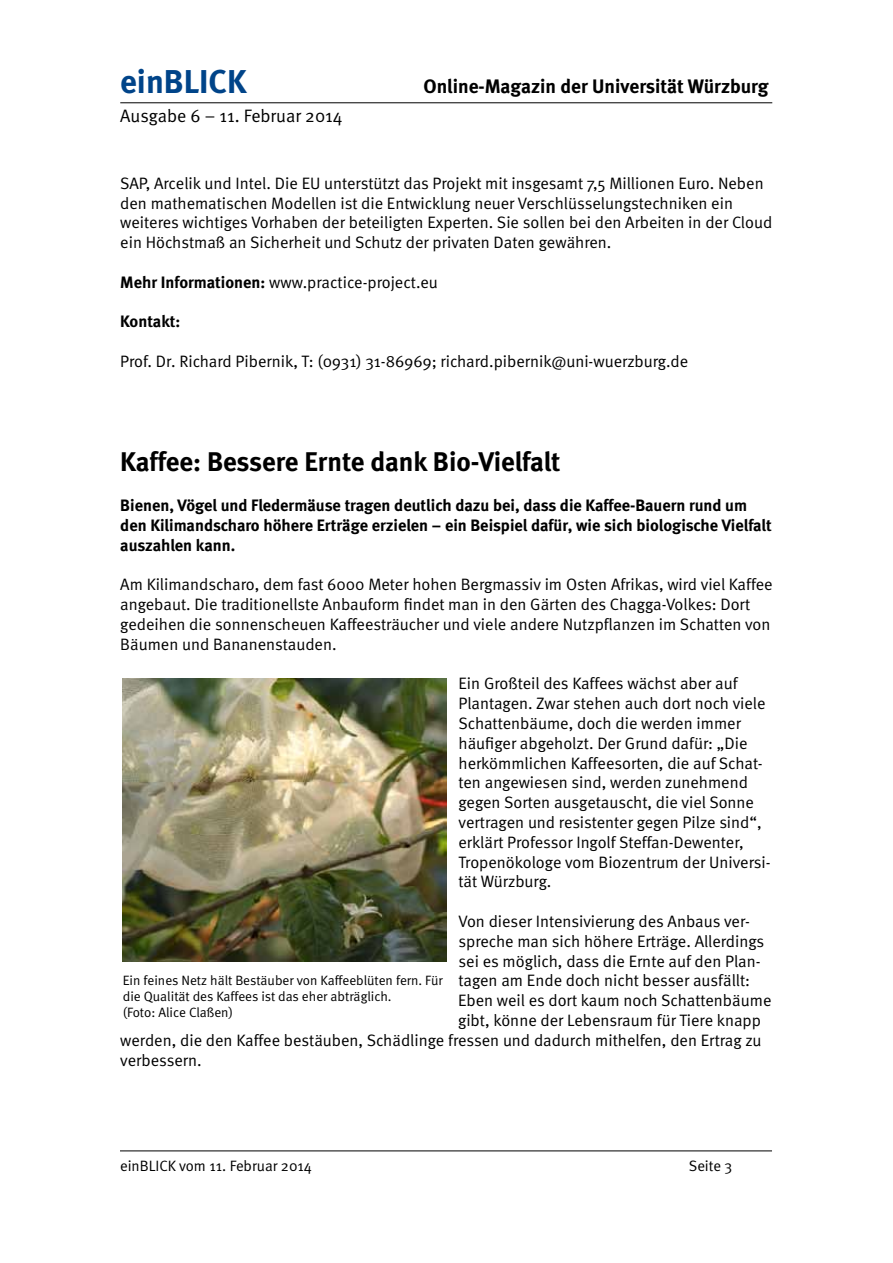
<style>
.page{position:relative;width:893px;height:1263px;background:#fff}
.page>*{position:absolute;margin:0;border:0;box-sizing:border-box;transform-origin:0 0}
.t1{font:700 33px "Meta";color:#004489}
.t2{font:700 27px "Meta";color:#000}
.t3{font:700 19.5px "Meta";color:#000}
.t4{font:18px "Meta Normal";color:#000}
.t5{font:16.5px/19.8px "Meta Normal";color:#000}
.t6{font:700 16.5px/19.8px "Meta";color:#000}
.t7{font:15px "Meta Normal";color:#000}
.t8{font:13.5px/16.2px "Meta Normal";color:#000}
.s1{font-family:"Meta";font-weight:700}
</style>
<div class="page">
<hr style="left:120px;top:102px;width:652px;height:1px;background:#000">
<hr style="left:120px;top:1150px;width:652px;height:1px;background:#000">
<img style="left:123px;top:679px;width:323px;height:283px">
<h1 class="t1" style="left:120px;top:60px;width:128px">einBLICK</h1>
<p class="t3" style="left:423px;top:73px;width:346px">Online-Magazin der Universität Würzburg</p>
<p class="t4" style="left:120px;top:105px;width:224px">Ausgabe 6 – 11. Februar 2014</p>
<p class="t5" style="left:120px;top:173px;width:654px">SAP, Arcelik und Intel. Die EU unterstützt das Projekt mit insgesamt 7,5 Millionen Euro. Neben den mathematischen Modellen ist die Entwicklung neuer Verschlüsselungstechniken ein weiteres wichtiges Vorhaben der beteiligten Experten. Sie sollen bei den Arbeiten in der Cloud ein Höchstmaß an Sicherheit und Schutz der privaten Daten gewähren.</p>
<p class="t5" style="left:120px;top:272px;width:319px"><span class="s1">Mehr Informationen:</span> www.practice-project.eu</p>
<p class="t6" style="left:120px;top:311px;width:62px">Kontakt:</p>
<p class="t5" style="left:120px;top:351px;width:569px">Prof. Dr. Richard Pibernik, T: (0931) 31-86969; richard.pibernik@uni-wuerzburg.de</p>
<h2 class="t2" style="left:120px;top:445px;width:442px">Kaffee: Bessere Ernte dank Bio-Vielfalt</h2>
<p class="t6" style="left:120px;top:495px;width:653px">Bienen, Vögel und Fledermäuse tragen deutlich dazu bei, dass die Kaffee-Bauern rund um den Kilimandscharo höhere Erträge erzielen – ein Beispiel dafür, wie sich biologische Vielfalt auszahlen kann.</p>
<p class="t5" style="left:120px;top:574px;width:654px">Am Kilimandscharo, dem fast 6000 Meter hohen Bergmassiv im Osten Afrikas, wird viel Kaffee angebaut. Die traditionellste Anbauform findet man in den Gärten des Chagga-Volkes: Dort gedeihen die sonnenscheuen Kaffeesträucher und viele andere Nutzpflanzen im Schatten von Bäumen und Bananenstauden.</p>
<p class="t5" style="left:458px;top:673px;width:313px">Ein Großteil des Kaffees wächst aber auf Plantagen. Zwar stehen auch dort noch viele Schattenbäume, doch die werden immer häufiger abgeholzt. Der Grund dafür: „Die herkömmlichen Kaffeesorten, die auf Schat&shy;ten angewiesen sind, werden zunehmend gegen Sorten ausgetauscht, die viel Sonne vertragen und resistenter gegen Pilze sind“, erklärt Professor Ingolf Steffan-Dewenter, Tropenökologe vom Biozentrum der Universi&shy;tät Würzburg.</p>
<p class="t5" style="left:458px;top:911px;width:293px">Von dieser Intensivierung des Anbaus ver-</p>
<p class="t5" style="left:458px;top:931px;width:307px">spreche man sich höhere Erträge. Allerdings</p>
<p class="t5" style="left:458px;top:951px;width:303px">sei es möglich, dass die Ernte auf den Plan-</p>
<p class="t5" style="left:458px;top:970px;width:293px">tagen am Ende doch nicht besser ausfällt:</p>
<p class="t5" style="left:458px;top:990px;width:315px">Eben weil es dort kaum noch Schattenbäume</p>
<p class="t5" style="left:458px;top:1010px;width:304px">gibt, könne der Lebensraum für Tiere knapp</p>
<p class="t5" style="left:120px;top:1030px;width:643px">werden, die den Kaffee bestäuben, Schädlinge fressen und dadurch mithelfen, den Ertrag zu</p>
<p class="t5" style="left:120px;top:1050px;width:83px">verbessern.</p>
<p class="t8" style="left:123px;top:972px;width:321px">Ein feines Netz hält Bestäuber von Kaffeeblüten fern. Für die Qualität des Kaffees ist das eher abträglich.<br>(Foto: Alice Claßen)</p>
<p class="t7" style="left:120px;top:1157px;width:193px">einBLICK vom 11. Februar 2014</p>
<p class="t7" style="left:689px;top:1157px;width:45px">Seite 3</p>
</div>
